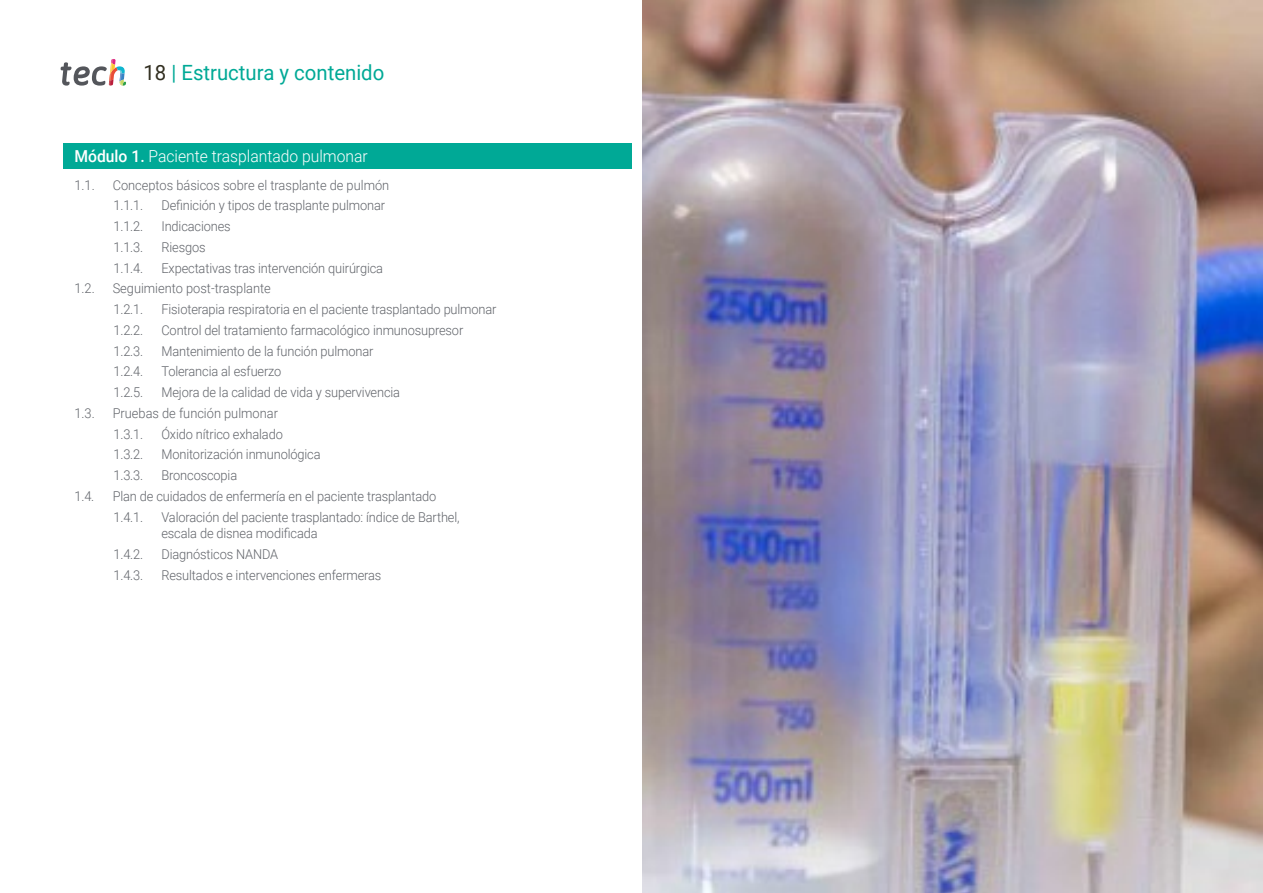
<style>
.page{position:relative;width:1263px;height:893px;background:#fff}
.page>*{position:absolute;margin:0;border:0;box-sizing:border-box;transform-origin:0 0}
.t1{font:21px "Roboto";color:#00a996}
.t2{font:300 16.5px "Roboto";color:#fff;scale:.95 1}
.t3{font:300 13.5px/20.7px "Roboto";letter-spacing:-.01em;color:#61646a;scale:.95 1}
.s1{color:#312e20}
.s2{font-weight:500}
</style>
<div class="page">
<div style="left:63px;top:144px;width:568px;height:25px;background:#00a996"></div>
<img style="left:642px;top:0;width:621px;height:893px">
<svg style="left:61px;top:59px;width:65px;height:27px"></svg>
<h1 class="t1" style="left:144px;top:57px;width:242px"><span class="s1">18</span> | Estructura y contenido</h1>
<p class="t2" style="left:74px;top:145px;width:310px"><span class="s2">Módulo 1.</span> Paciente trasplantado pulmonar</p>
<p class="t3" style="left:74px;top:174px;width:23px">1.1.</p>
<p class="t3" style="left:113px;top:174px;width:293px">Conceptos básicos sobre el trasplante de pulmón<br>1.1.1.</p>
<p class="t3" style="left:161px;top:195px;width:237px">Definición y tipos de trasplante pulmonar</p>
<p class="t3" style="left:113px;top:215px;width:33px">1.1.2.</p>
<p class="t3" style="left:161px;top:215px;width:74px">Indicaciones</p>
<p class="t3" style="left:113px;top:236px;width:33px">1.1.3.</p>
<p class="t3" style="left:161px;top:236px;width:48px">Riesgos</p>
<p class="t3" style="left:113px;top:257px;width:33px">1.1.4.</p>
<p class="t3" style="left:161px;top:257px;width:235px">Expectativas tras intervención quirúrgica</p>
<p class="t3" style="left:74px;top:278px;width:23px">1.2.</p>
<p class="t3" style="left:113px;top:278px;width:168px">Seguimiento post-trasplante<br>1.2.1.</p>
<p class="t3" style="left:161px;top:298px;width:354px">Fisioterapia respiratoria en el paciente trasplantado pulmonar</p>
<p class="t3" style="left:113px;top:319px;width:33px">1.2.2.</p>
<p class="t3" style="left:161px;top:319px;width:319px">Control del tratamiento farmacológico inmunosupresor</p>
<p class="t3" style="left:113px;top:340px;width:33px">1.2.3.</p>
<p class="t3" style="left:161px;top:340px;width:225px">Mantenimiento de la función pulmonar</p>
<p class="t3" style="left:113px;top:361px;width:33px">1.2.4.</p>
<p class="t3" style="left:161px;top:361px;width:128px">Tolerancia al esfuerzo</p>
<p class="t3" style="left:113px;top:381px;width:33px">1.2.5.</p>
<p class="t3" style="left:161px;top:381px;width:253px">Mejora de la calidad de vida y supervivencia</p>
<p class="t3" style="left:74px;top:402px;width:23px">1.3.</p>
<p class="t3" style="left:113px;top:402px;width:175px">Pruebas de función pulmonar<br>1.3.1.</p>
<p class="t3" style="left:161px;top:423px;width:129px">Óxido nítrico exhalado</p>
<p class="t3" style="left:113px;top:444px;width:33px">1.3.2.</p>
<p class="t3" style="left:161px;top:444px;width:169px">Monitorización inmunológica</p>
<p class="t3" style="left:113px;top:464px;width:33px">1.3.3.</p>
<p class="t3" style="left:161px;top:464px;width:81px">Broncoscopia</p>
<p class="t3" style="left:74px;top:485px;width:23px">1.4.</p>
<p class="t3" style="left:113px;top:485px;width:342px">Plan de cuidados de enfermería en el paciente trasplantado<br>1.4.1.</p>
<p class="t3" style="left:161px;top:508px;width:315px;line-height:16.5px">Valoración del paciente trasplantado: índice de Barthel, escala de disnea modificada</p>
<p class="t3" style="left:113px;top:543px;width:33px">1.4.2.</p>
<p class="t3" style="left:161px;top:543px;width:124px">Diagnósticos NANDA</p>
<p class="t3" style="left:113px;top:564px;width:33px">1.4.3.</p>
<p class="t3" style="left:161px;top:564px;width:233px">Resultados e intervenciones enfermeras</p>
</div>
